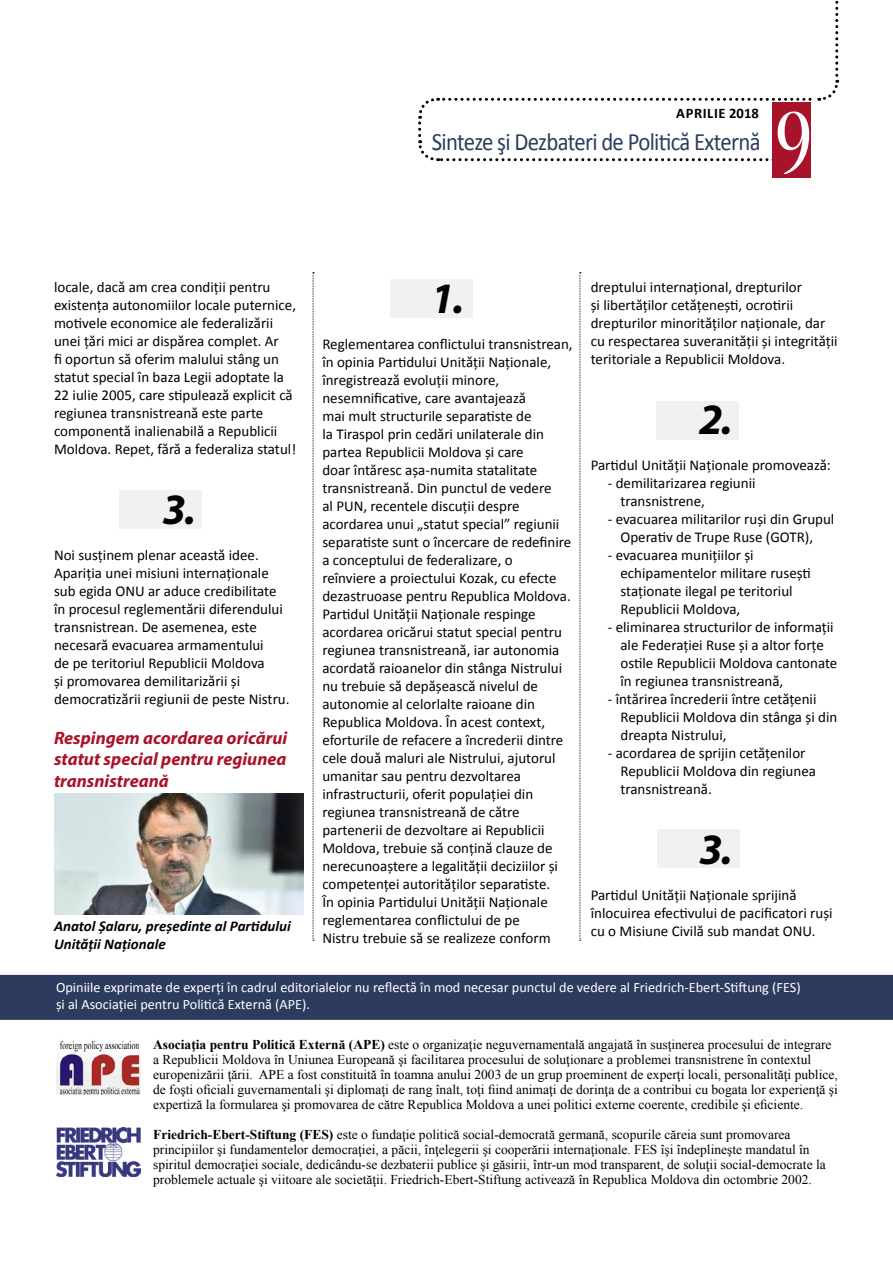
<style>
.page{position:relative;width:893px;height:1263px;background:#fff}
.page>*{position:absolute;margin:0;border:0;box-sizing:border-box;transform-origin:0 0}
.t1{font:condensed 102px "Nueva Std";color:#fff}
.t2{font:italic 700 43.5px "Myriad Pro";color:#000}
.t3{font:25.05px "Calibri";letter-spacing:-.03em;color:#2d3c5e;scale:.91 1}
.t4{font:italic 700 18px/21.6px "Myriad Pro";color:#a9132a;text-align:justify}
.t5{font:15px/18px "Calibri";color:#000}
.t6{font:italic 700 15px/18px "Calibri";color:#000}
.t7{font:700 14.55px "Calibri";letter-spacing:.04em;color:#000}
.t8{font:14.25px/17.1px "Calibri";color:#fff}
.t9{font:13.5px/15px "Times New Roman";color:#000}
.s1{font-weight:700}
</style>
<div class="page">
<svg style="left:418px;top:0;width:422px;height:162px"></svg>
<div style="left:772px;top:102px;width:38px;height:76px;background:#a9132a"></div>
<div style="left:0;top:975px;width:893px;height:45px;background:#2d3c5e"></div>
<img style="left:56px;top:1128px;width:85px;height:48px">
<img style="left:56px;top:1040px;width:85px;height:54px">
<img style="left:54px;top:793px;width:250px;height:122px">
<div style="left:119px;top:490px;width:82px;height:38px;background:#f1f1f1"></div>
<div style="left:391px;top:280px;width:82px;height:38px;background:#f1f1f1"></div>
<div style="left:656px;top:401px;width:82px;height:38px;background:#f1f1f1"></div>
<div style="left:657px;top:829px;width:82px;height:39px;background:#f1f1f1"></div>
<svg style="left:313px;top:272px;width:1px;height:669px"></svg>
<svg style="left:580px;top:272px;width:1px;height:669px"></svg>
<p class="t7" style="left:676px;top:104px;width:84px">APRILIE 2018</p>
<h1 class="t1" style="left:775px;top:96px;width:39px">9</h1>
<h3 class="t3" style="left:432px;top:126px;width:363px">Sinteze şi Dezbateri de Politică Externă</h3>
<p class="t5" style="left:54px;top:278px;width:244px">locale, dacă am crea condiții pentru existența autonomiilor locale puternice, motivele economice ale federalizării unei țări mici ar dispărea complet. Ar<br>fi oportun să oferim malului stâng un statut special în baza Legii adoptate la 22 iulie 2005, care stipulează explicit că regiunea transnistreană este parte componentă inalienabilă a Republicii Moldova. Repet, fără a federaliza statul!</p>
<h2 class="t2" style="left:162px;top:481px;width:35px">3.</h2>
<p class="t5" style="left:54px;top:546px;width:237px">Noi susținem plenar această idee.<br>Apariția unei misiuni internaționale sub egida ONU ar aduce credibilitate în procesul reglementării diferendului transnistrean. De asemenea, este necesară evacuarea armamentului<br>de pe teritoriul Republicii Moldova<br>și promovarea demilitarizării și democratizării regiunii de peste Nistru.</p>
<p class="t4" style="left:54px;top:726px;width:235px">Respingem acordarea oricărui statut special pentru regiunea transnistreană</p>
<p class="t6" style="left:54px;top:917px;width:238px">Anatol Șalaru, președinte al Partidului<br>Unității Naționale</p>
<h2 class="t2" style="left:431px;top:270px;width:35px">1.</h2>
<p class="t5" style="left:322px;top:335px;width:252px">Reglementarea conflictului transnistrean, în opinia Partidului Unității Naționale, înregistrează evoluții minore, nesemnificative, care avantajează<br>mai mult structurile separatiste de<br>la Tiraspol prin cedări unilaterale din partea Republicii Moldova și care<br>doar întăresc așa-numita statalitate transnistreană. Din punctul de vedere<br>al PUN, recentele discuții despre acordarea unui „statut special” regiunii separatiste sunt o încercare de redefinire a conceptului de federalizare, o<br>reînviere a proiectului Kozak, cu efecte dezastruoase pentru Republica Moldova.<br>Partidul Unității Naționale respinge acordarea oricărui statut special pentru regiunea transnistreană, iar autonomia acordată raioanelor din stânga Nistrului nu trebuie să depășească nivelul de autonomie al celorlalte raioane din Republica Moldova. În acest context, eforturile de refacere a încrederii dintre cele două maluri ale Nistrului, ajutorul umanitar sau pentru dezvoltarea infrastructurii, oferit populației din regiunea transnistreană de către partenerii de dezvoltare ai Republicii Moldova, trebuie să conțină clauze de nerecunoaștere a legalității deciziilor și competenței autorităților separatiste.<br>În opinia Partidului Unității Naționale reglementarea conflictului de pe<br>Nistru trebuie să se realizeze conform</p>
<p class="t5" style="left:591px;top:278px;width:248px">dreptului internațional, drepturilor<br>și libertăților cetățenești, ocrotirii drepturilor minorităților naționale, dar cu respectarea suveranității și integrității teritoriale a Republicii Moldova.</p>
<h2 class="t2" style="left:699px;top:391px;width:35px">2.</h2>
<p class="t5" style="left:591px;top:456px;width:242px">Partidul Unității Naționale promovează:</p>
<p class="t5" style="left:620px;top:474px;width:137px;text-indent:-13px">- demilitarizarea regiunii transnistrene,</p>
<p class="t5" style="left:608px;top:510px;width:228px;text-align:center">- evacuarea militarilor ruși din Grupul<br>Operativ de Trupe Ruse (GOTR),</p>
<p class="t5" style="left:620px;top:546px;width:192px;text-indent:-13px">- evacuarea munițiilor și echipamentelor militare rusești staționate ilegal pe teritoriul<br>Republicii Moldova,</p>
<p class="t5" style="left:620px;top:618px;width:218px;text-indent:-13px">- eliminarea structurilor de informații ale Federației Ruse și a altor forțe ostile Republicii Moldova cantonate în regiunea transnistreană,</p>
<p class="t5" style="left:620px;top:690px;width:218px;text-indent:-13px">- întărirea încrederii între cetățenii<br>Republicii Moldova din stânga și din dreapta Nistrului,</p>
<p class="t5" style="left:620px;top:744px;width:197px;text-indent:-13px">- acordarea de sprijin cetățenilor<br>Republicii Moldova din regiunea transnistreană.</p>
<h2 class="t2" style="left:699px;top:821px;width:35px">3.</h2>
<p class="t5" style="left:591px;top:886px;width:243px">Partidul Unității Naționale sprijină înlocuirea efectivului de pacificatori ruși cu o Misiune Civilă sub mandat ONU.</p>
<p class="t8" style="left:56px;top:979px;width:746px">Opiniile exprimate de experți în cadrul editorialelor nu reflectă în mod necesar punctul de vedere al Friedrich-Ebert-Stiftung (FES) și al Asociației pentru Politică Externă (APE).</p>
<p class="t9" style="left:153px;top:1037px;width:686px"><span class="s1">Asociaţia pentru Politică Externă (APE)</span> este o organizaţie neguvernamentală angajată în susţinerea procesului de integrare a Republicii Moldova în Uniunea Europeană şi facilitarea procesului de soluţionare a problemei transnistrene în contextul europenizării ţării. APE a fost constituită în toamna anului 2003 de un grup proeminent de experţi locali, personalităţi publice, de foşti oficiali guvernamentali şi diplomaţi de rang înalt, toţi fiind animaţi de dorinţa de a contribui cu bogata lor experienţă şi expertiză la formularea şi promovarea de către Republica Moldova a unei politici externe coerente, credibile şi eficiente.</p>
<p class="t9" style="left:153px;top:1127px;width:674px"><span class="s1">Friedrich-Ebert-Stiftung (FES)</span> este o fundaţie politică social-democrată germană, scopurile căreia sunt promovarea principiilor şi fundamentelor democraţiei, a păcii, înţelegerii şi cooperării internaţionale. FES îşi îndeplineşte mandatul în spiritul democraţiei sociale, dedicându-se dezbaterii publice şi găsirii, într-un mod transparent, de soluţii social-democrate la problemele actuale şi viitoare ale societăţii. Friedrich-Ebert-Stiftung activează în Republica Moldova din octombrie 2002.</p>
</div>
